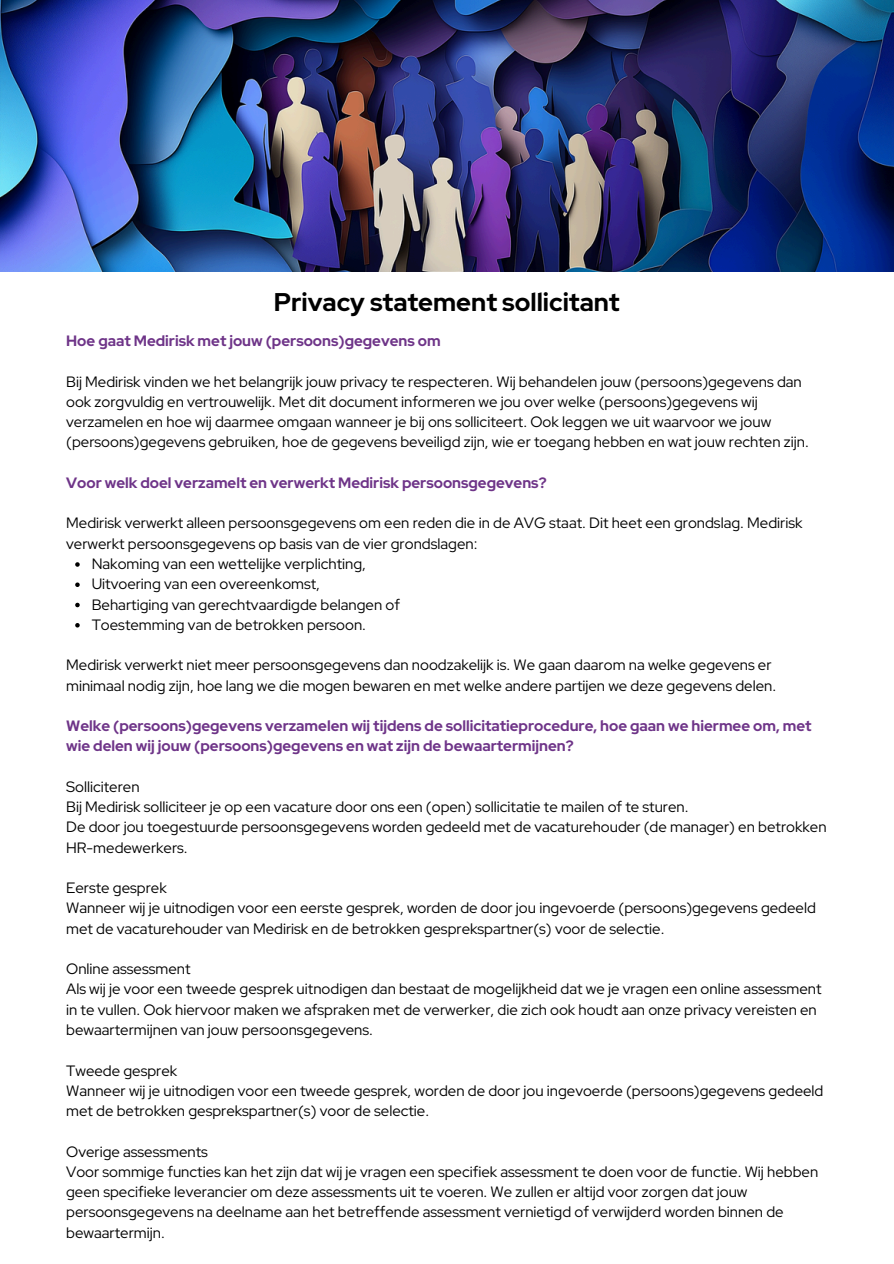
<style>
.page{position:relative;width:894px;height:1264px;background:#fff}
.page>*{position:absolute;margin:0;border:0;box-sizing:border-box;transform-origin:0 0}
.t1{font:700 25.5px "Red Hat Display";color:#000}
.t2{font:15px/20.2px "Red Hat Display";color:#000}
.t3{font:700 15px/20.2px "Red Hat Display";color:#6e3488}
</style>
<div class="page">
<img style="left:0;top:0;width:893px;height:271px">
<svg style="left:75px;top:562px;width:5px;height:4px"></svg>
<svg style="left:75px;top:582px;width:5px;height:5px"></svg>
<svg style="left:75px;top:602px;width:5px;height:5px"></svg>
<svg style="left:75px;top:623px;width:5px;height:4px"></svg>
<p class="t1" style="left:274px;top:285px;width:347px">Privacy statement sollicitant</p>
<p class="t3" style="left:66px;top:330px;width:376px">Hoe gaat Medirisk met jouw (persoons)gegevens om</p>
<h1 class="t2" style="left:66px;top:371px;width:743px">Bij Medirisk vinden we het belangrijk jouw privacy te respecteren. Wij behandelen jouw (persoons)gegevens dan ook zorgvuldig en vertrouwelijk. Met dit document informeren we jou over welke (persoons)gegevens wij verzamelen en hoe wij daarmee omgaan wanneer je bij ons solliciteert. Ook leggen we uit waarvoor we jouw (persoons)gegevens gebruiken, hoe de gegevens beveiligd zijn, wie er toegang hebben en wat jouw rechten zijn.</h1>
<p class="t3" style="left:66px;top:472px;width:481px">Voor welk doel verzamelt en verwerkt Medirisk persoonsgegevens?</p>
<p class="t2" style="left:66px;top:513px;width:737px">Medirisk verwerkt alleen persoonsgegevens om een reden die in de AVG staat. Dit heet een grondslag. Medirisk verwerkt persoonsgegevens op basis van de vier grondslagen:</p>
<h2 class="t2" style="left:92px;top:553px;width:276px">Nakoming van een wettelijke verplichting,</h2>
<p class="t2" style="left:92px;top:573px;width:230px">Uitvoering van een overeenkomst,</p>
<p class="t2" style="left:92px;top:594px;width:310px">Behartiging van gerechtvaardigde belangen of</p>
<p class="t2" style="left:92px;top:614px;width:276px">Toestemming van de betrokken persoon.</p>
<p class="t2" style="left:66px;top:654px;width:711px">Medirisk verwerkt niet meer persoonsgegevens dan noodzakelijk is. We gaan daarom na welke gegevens er minimaal nodig zijn, hoe lang we die mogen bewaren en met welke andere partijen we deze gegevens delen.</p>
<p class="t3" style="left:66px;top:715px;width:746px">Welke (persoons)gegevens verzamelen wij tijdens de sollicitatieprocedure, hoe gaan we hiermee om, met wie delen wij jouw (persoons)gegevens en wat zijn de bewaartermijnen?</p>
<p class="t2" style="left:66px;top:776px;width:75px">Solliciteren</p>
<h2 class="t2" style="left:66px;top:796px;width:623px">Bij Medirisk solliciteer je op een vacature door ons een (open) sollicitatie te mailen of te sturen.</h2>
<p class="t2" style="left:66px;top:816px;width:761px">De door jou toegestuurde persoonsgegevens worden gedeeld met de vacaturehouder (de manager) en betrokken<br>HR-medewerkers.</p>
<p class="t2" style="left:66px;top:877px;width:102px">Eerste gesprek</p>
<p class="t2" style="left:66px;top:897px;width:751px">Wanneer wij je uitnodigen voor een eerste gesprek, worden de door jou ingevoerde (persoons)gegevens gedeeld met de vacaturehouder van Medirisk en de betrokken gesprekspartner(s) voor de selectie.</p>
<p class="t2" style="left:66px;top:958px;width:126px">Online assessment</p>
<p class="t2" style="left:66px;top:978px;width:756px">Als wij je voor een tweede gesprek uitnodigen dan bestaat de mogelijkheid dat we je vragen een online assessment in te vullen. Ook hiervoor maken we afspraken met de verwerker, die zich ook houdt aan onze privacy vereisten en bewaartermijnen van jouw persoonsgegevens.</p>
<p class="t2" style="left:66px;top:1059px;width:113px">Tweede gesprek</p>
<p class="t2" style="left:66px;top:1080px;width:758px">Wanneer wij je uitnodigen voor een tweede gesprek, worden de door jou ingevoerde (persoons)gegevens gedeeld met de betrokken gesprekspartner(s) voor de selectie.</p>
<p class="t2" style="left:66px;top:1140px;width:143px">Overige assessments</p>
<p class="t2" style="left:66px;top:1161px;width:753px">Voor sommige functies kan het zijn dat wij je vragen een specifiek assessment te doen voor de functie. Wij hebben geen specifieke leverancier om deze assessments uit te voeren. We zullen er altijd voor zorgen dat jouw persoonsgegevens na deelname aan het betreffende assessment vernietigd of verwijderd worden binnen de bewaartermijn.</p>
</div>
